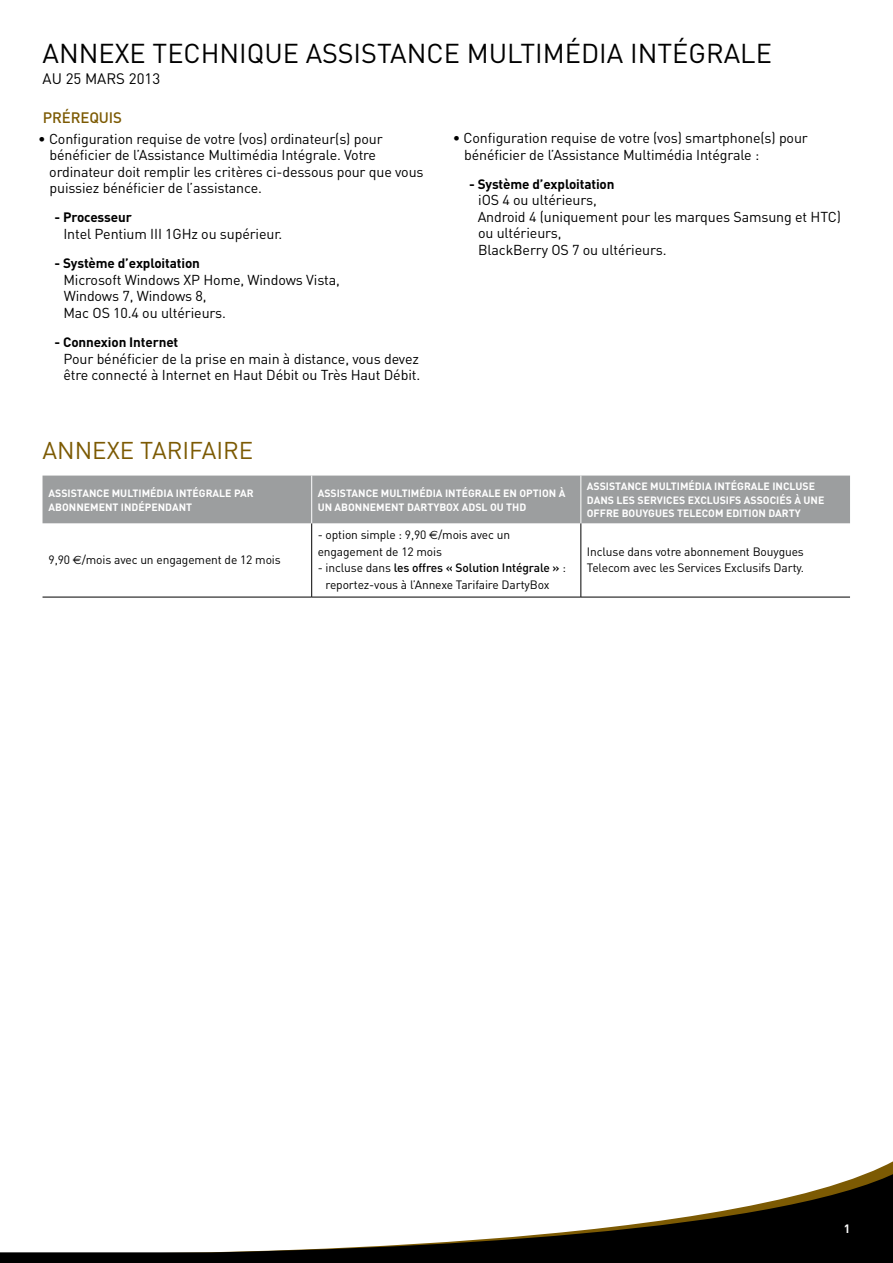
<style>
.page{position:relative;width:893px;height:1263px;background:#fff}
.page>*{position:absolute;margin:0;border:0;box-sizing:border-box;transform-origin:0 0}
.t1{font:27px "DIN";color:#000}
.t2{font:24px "DIN";color:#7c5a03}
.t3{font:15px "DIN";color:#000}
.t4{font:500 15px "DIN";color:#7c5a03}
.t5{font:14.25px/16.5px "DIN";letter-spacing:-.01em;color:#000}
.t6{font:700 13.5px "DIN";letter-spacing:-.01em;color:#000}
.t7{font:12px/16.5px "DIN";letter-spacing:-.01em;color:#000}
.t8{font:700 12px "DIN";color:#fff}
.t9{font:700 10.5px/13.5px "DIN";color:#fff}
.s1{font-family:"Euro Sans"}
.s2{font-weight:500}
</style>
<div class="page">
<svg style="left:0;top:1163px;width:893px;height:100px"></svg>
<div style="left:43px;top:476px;width:807px;height:47px;background:#9c9e9f"></div>
<hr style="left:43px;top:597px;width:269px;height:1px;background:#000">
<hr style="left:312px;top:597px;width:269px;height:1px;background:#000">
<hr style="left:581px;top:597px;width:269px;height:1px;background:#000">
<hr style="left:311px;top:523px;width:1px;height:74px;background:#000">
<hr style="left:581px;top:523px;width:1px;height:74px;background:#000">
<hr style="left:311px;top:476px;width:1px;height:47px;background:#fff">
<hr style="left:581px;top:476px;width:1px;height:47px;background:#fff">
<h1 class="t1" style="left:43px;top:37px;width:352px">ANNEXE TECHNIQUE assistance</h1>
<h1 class="t1" style="left:467px;top:37px;width:302px">multi média intégrale</h1>
<p class="t3" style="left:43px;top:70px;width:119px">au 25 mars 2013</p>
<p class="t4" style="left:43px;top:108px;width:81px">Prérequis</p>
<p class="t5" style="left:49px;top:130px;width:376px;text-indent:-11px">• Configuration requise de votre (vos) ordinateur(s) pour bénéficier de l’Assistance Multimédia Intégrale. Votre ordinateur doit remplir les critères ci-dessous pour que vous puissiez bénéficier de l’assistance.</p>
<p class="t6" style="left:55px;top:209px;width:79px">- PROCESSEUR</p>
<p class="t5" style="left:63px;top:225px;width:220px">Intel Pentium III 1GHz ou supérieur.</p>
<p class="t6" style="left:55px;top:254px;width:147px">- SYSTÈME D’EXPLOITATION</p>
<p class="t5" style="left:63px;top:271px;width:278px">Microsoft Windows XP Home, Windows Vista,<br>Windows 7, Windows 8,<br>Mac OS 10.4 ou ultérieurs.</p>
<p class="t6" style="left:55px;top:333px;width:125px">- CONNEXION INTERNET</p>
<p class="t5" style="left:63px;top:350px;width:358px">Pour bénéficier de la prise en main à distance, vous devez être connecté à Internet en Haut Débit ou Très Haut Débit.</p>
<h2 class="t2" style="left:43px;top:435px;width:64px">annexe</h2>
<h2 class="t2" style="left:140px;top:435px;width:111px">tarifai re</h2>
<p class="t5" style="left:464px;top:129px;width:345px;text-indent:-11px">• Configuration requise de votre (vos) smartphone(s) pour bénéficier de l’Assistance Multimédia Intégrale :</p>
<p class="t6" style="left:469px;top:175px;width:147px">- SYSTÈME D’EXPLOITATION</p>
<p class="t5" style="left:478px;top:192px;width:365px">iOS 4 ou ultérieurs,<br>Android 4 (uniquement pour les marques Samsung et HTC) ou ultérieurs,<br>BlackBerry OS 7 ou ultérieurs.</p>
<p class="t9" style="left:49px;top:486px;width:207px;text-indent:28px">TANCE MULTIM ÉDIA INTÉGRALE PAR<br>ABONNEMENT INDÉPENDANT</p>
<p class="t9" style="left:318px;top:486px;width:13px">ASSIS</p>
<p class="t9" style="left:318px;top:486px;width:249px;text-indent:28px">TANCE MULTIM ÉDIA INTÉGRALE EN OPTION À<br>UN ABONNEM ENT DARTYBOX ADSL OU THD</p>
<p class="t9" style="left:49px;top:486px;width:13px">ASSIS</p>
<p class="t7" style="left:49px;top:551px;width:234px">9,90 <span class="s1">€</span>/mois avec un engagement de 12 mois</p>
<p class="t7" style="left:318px;top:526px;width:194px">- option simple : 9,90 <span class="s1">€</span>/mois avec un engagement de 12 mois</p>
<p class="t7" style="left:326px;top:559px;width:242px;text-indent:-8px">- incluse dans <span class="s2">les offres « Solution I ntégrale »</span> : reportez-vous à l’Annexe Tarifaire DartyBox</p>
<p class="t9" style="left:587px;top:479px;width:138px">ASSISTANCE MULTIMÉDIA INTÉGR</p>
<p class="t9" style="left:587px;top:479px;width:226px;text-indent:164px">ALE INCLUSE<br>DANS LES SERVICES EXCLUSIFS ASSOCIÉS ÀUNE<br>OFFREBOUYGUE</p>
<p class="t9" style="left:668px;top:506px;width:13px">S TELE</p>
<p class="t9" style="left:702px;top:506px;width:57px">COM EDITIOND</p>
<p class="t9" style="left:775px;top:506px;width:14px">ARTY</p>
<p class="t7" style="left:587px;top:543px;width:219px">Incluse dans votre abonnement Bouygues<br>Telecom avec les Services Exclusifs Darty.</p>
<p class="t8" style="left:844px;top:1221px;width:8px">1</p>
</div>
